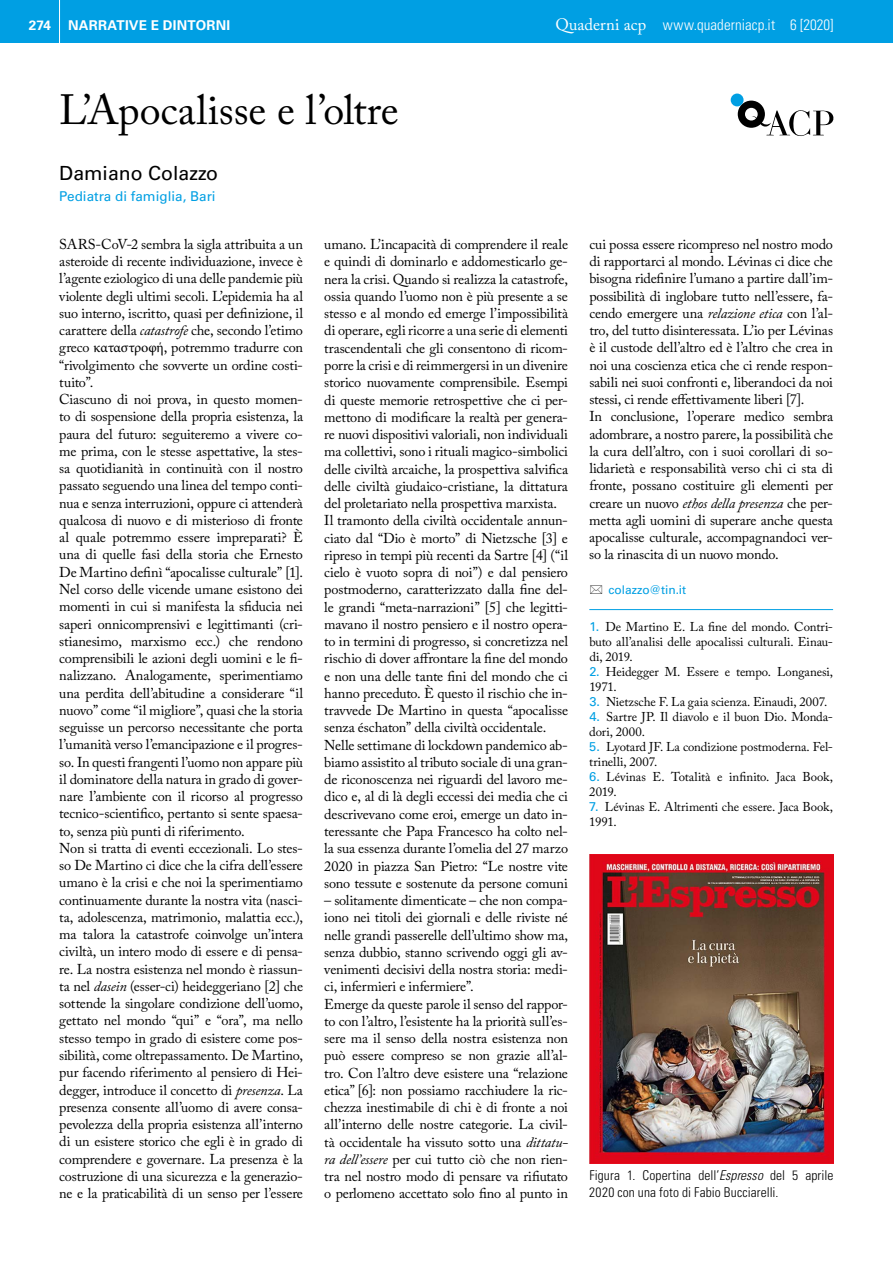
<style>
.page{position:relative;width:893px;height:1263px;background:#fff}
.page>*{position:absolute;margin:0;border:0;box-sizing:border-box;transform-origin:0 0}
.t1{font:42px "Adobe Caslon Pro";color:#000}
.t2{font:19.5px "Univers LT Std";color:#000}
.t3{font:300 condensed 15px "Univers LT Std";letter-spacing:.005em;color:#fff}
.t4{font:14.25px/17.2px "Adobe Caslon Pro";letter-spacing:-.005em;color:#000}
.t5{font:300 condensed 13.5px/16.5px "Univers LT Std";letter-spacing:.01em;color:#000}
.t6{font:13.5px "Univers LT Std";color:#009fe3}
.t7{font:700 13.5px "Univers LT Std";color:#fff}
.t8{font:12.75px/15px "Adobe Caslon Pro";color:#000}
.t9{font:12px "Univers LT Std";letter-spacing:-.005em;color:#009fe3}
.s1{font-family:"Adobe Caslon Pro";font-weight:400;font-stretch:normal;font-size:16.5px}
.s2{font-style:inherit}
.s3{font-style:italic}
.s4{font-family:"Minion Pro"}
.s5{font-family:"Univers LT Std";color:#009fe3}
</style>
<div class="page">
<div style="left:731px;top:94px;width:13px;height:12px;background:#009fe3;border-radius:50%"></div>
<svg style="left:738px;top:101px;width:96px;height:35px"></svg>
<div style="left:0;top:0;width:893px;height:43px;background:#009fe3"></div>
<hr style="left:59px;top:0;width:1px;height:48px;background:#fff">
<hr style="left:589px;top:609px;width:244px;height:1px;background:#009fe3">
<img style="left:590px;top:854px;width:243px;height:309px">
<p class="t7" style="left:29px;top:17px;width:24px">274</p>
<p class="t7" style="left:68px;top:17px;width:21px">NARRATIVE</p>
<p class="t7" style="left:151px;top:17px;width:22px">E DINTORNI</p>
<p class="t3" style="left:555px;top:15px;width:280px"><span class="s1">Quaderni acp</span> www.quaderniacp.it <span class="s2">6 [2020]</span></p>
<h1 class="t1" style="left:59px;top:85px;width:341px">L’Apocalisse e l’oltre</h1>
<h2 class="t2" style="left:59px;top:161px;width:160px">Damiano Colazzo</h2>
<p class="t6" style="left:59px;top:188px;width:158px">Pediatra di famiglia, Bari</p>
<p class="t4" style="left:59px;top:235px;width:245px">SARS-CoV-2 sembra la sigla attribuita a un asteroide di recente individuazione, invece è l’agente eziologico di una delle pandemie più violente degli ultimi secoli. L’epidemia ha al suo interno, iscritto, quasi per definizione, il carattere della <span class="s3">catastrofe</span> che, secondo l’etimo greco <span class="s4">καταστροφή</span>, potremmo tradurre con “rivolgimento che sovverte un ordine costi&shy;tuito”.<br>Ciascuno di noi prova, in questo momen&shy;to di sospensione della propria esistenza, la paura del futuro: seguiteremo a vivere co&shy;me prima, con le stesse aspettative, la stes&shy;sa quotidianità in continuità con il nostro passato seguendo una linea del tempo conti&shy;nua e senza interruzioni, oppure ci attenderà qualcosa di nuovo e di misterioso di fronte al quale potremmo essere impreparati? È una di quelle fasi della storia che Ernesto De Martino definì “apocalisse culturale” [1].<br>Nel corso delle vicende umane esistono dei momenti in cui si manifesta la sfiducia nei saperi onnicomprensivi e legittimanti (cri&shy;stianesimo, marxismo ecc.) che rendono comprensibili le azioni degli uomini e le fi&shy;nalizzano. Analogamente, sperimentiamo una perdita dell’abitudine a considerare “il nuovo” come “il migliore”, quasi che la storia seguisse un percorso necessitante che porta l’umanità verso l’emancipazione e il progres&shy;so. In questi frangenti l’uomo non appare più il dominatore della natura in grado di gover&shy;nare l’ambiente con il ricorso al progresso tecnico-scientifico, pertanto si sente spaesa&shy;to, senza più punti di riferimento.<br>Non si tratta di eventi eccezionali. Lo stes&shy;so De Martino ci dice che la cifra dell’essere umano è la crisi e che noi la sperimentiamo continuamente durante la nostra vita (nasci&shy;ta, adolescenza, matrimonio, malattia ecc.), ma talora la catastrofe coinvolge un’intera civiltà, un intero modo di essere e di pensa&shy;re. La nostra esistenza nel mondo è riassun&shy;ta nel <span class="s3">dasein</span> (esser-ci) heideggeriano [2] che sottende la singolare condizione dell’uomo, gettato nel mondo “qui” e “ora”, ma nello stesso tempo in grado di esistere come pos&shy;sibilità, come oltrepassamento. De Martino, pur facendo riferimento al pensiero di Hei&shy;degger, introduce il concetto di <span class="s3">presenza</span>. La presenza consente all’uomo di avere consa&shy;pevolezza della propria esistenza all’interno di un esistere storico che egli è in grado di comprendere e governare. La presenza è la costruzione di una sicurezza e la generazio&shy;ne e la praticabilità di un senso per l’essere</p>
<p class="t4" style="left:324px;top:236px;width:245px">umano. L’incapacità di comprendere il reale e quindi di dominarlo e addomesticarlo ge&shy;nera la crisi. Quando si realizza la catastrofe, ossia quando l’uomo non è più presente a se stesso e al mondo ed emerge l’impossibilità di operare, egli ricorre a una serie di elementi trascendentali che gli consentono di ricom&shy;porre la crisi e di reimmergersi in un divenire storico nuovamente comprensibile. Esempi di queste memorie retrospettive che ci per&shy;mettono di modificare la realtà per genera&shy;re nuovi dispositivi valoriali, non individuali ma collettivi, sono i rituali magico-simbolici delle civiltà arcaiche, la prospettiva salvifica delle civiltà giudaico-cristiane, la dittatura del proletariato nella prospettiva marxista.<br>Il tramonto della civiltà occidentale annun&shy;ciato dal “Dio è morto” di Nietzsche [3] e ripreso in tempi più recenti da Sartre [4] (“il cielo è vuoto sopra di noi”) e dal pensiero postmoderno, caratterizzato dalla fine del&shy;le grandi “meta-narrazioni” [5] che legitti&shy;mavano il nostro pensiero e il nostro opera&shy;to in termini di progresso, si concretizza nel rischio di dover affrontare la fine del mondo e non una delle tante fini del mondo che ci hanno preceduto. È questo il rischio che in&shy;travvede De Martino in questa “apocalisse senza éschaton” della civiltà occidentale.<br>Nelle settimane di lockdown pandemico ab&shy;biamo assistito al tributo sociale di una gran&shy;de riconoscenza nei riguardi del lavoro me&shy;dico e, al di là degli eccessi dei media che ci descrivevano come eroi, emerge un dato in&shy;teressante che Papa Francesco ha colto nel&shy;la sua essenza durante l’omelia del 27 marzo 2020 in piazza San Pietro: “Le nostre vite sono tessute e sostenute da persone comuni</p>
<p class="t4" style="left:324px;top:891px;width:245px">– solitamente dimenticate – che non compa&shy;iono nei titoli dei giornali e delle riviste né nelle grandi passerelle dell’ultimo show ma, senza dubbio, stanno scrivendo oggi gli av&shy;venimenti decisivi della nostra storia: medi&shy;ci, infermieri e infermiere”.<br>Emerge da queste parole il senso del rappor&shy;to con l’altro, l’esistente ha la priorità sull’es&shy;sere ma il senso della nostra esistenza non può essere compreso se non grazie all’al&shy;tro. Con l’altro deve esistere una “relazione etica” [6]: non possiamo racchiudere la ric&shy;chezza inestimabile di chi è di fronte a noi all’interno delle nostre categorie. La civil&shy;tà occidentale ha vissuto sotto una <span class="s3">dittatu&shy;ra dell’essere</span> per cui tutto ciò che non rien&shy;tra nel nostro modo di pensare va rifiutato o perlomeno accettato solo fino al punto in</p>
<p class="t4" style="left:589px;top:235px;width:245px">cui possa essere ricompreso nel nostro modo di rapportarci al mondo. Lévinas ci dice che bisogna ridefinire l’umano a partire dall’im&shy;possibilità di inglobare tutto nell’essere, fa&shy;cendo emergere una <span class="s3">relazione etica</span> con l’al&shy;tro, del tutto disinteressata. L’io per Lévinas è il custode dell’altro ed è l’altro che crea in noi una coscienza etica che ci rende respon&shy;sabili nei suoi confronti e, liberandoci da noi stessi, ci rende effettivamente liberi [7].<br>In conclusione, l’operare medico sembra adombrare, a nostro parere, la possibilità che la cura dell’altro, con i suoi corollari di so&shy;lidarietà e responsabilità verso chi ci sta di fronte, possano costituire gli elementi per creare un nuovo <span class="s3">ethos della presenza</span> che per&shy;metta agli uomini di superare anche questa apocalisse culturale, accompagnandoci ver&shy;so la rinascita di un nuovo mondo.</p>
<p class="t9" style="left:608px;top:582px;width:79px">colazzo@tin.it</p>
<p class="t8" style="left:589px;top:619px;width:245px;text-align:justify"><span class="s5">1.</span> De Martino E. La fine del mondo. Contri&shy;buto all’analisi delle apocalissi culturali. Einau&shy;di, 2019.</p>
<p class="t8" style="left:589px;top:664px;width:245px"><span class="s5">2.</span> Heidegger M. Essere e tempo. Longanesi,<br>1971.</p>
<p class="t8" style="left:589px;top:694px;width:240px"><span class="s5">3.</span> Nietzsche F. La gaia scienza. Einaudi, 2007.</p>
<p class="t8" style="left:589px;top:709px;width:245px"><span class="s5">4.</span> Sartre JP. Il diavolo e il buon Dio. Monda&shy;dori, 2000.</p>
<p class="t8" style="left:589px;top:739px;width:245px"><span class="s5">5.</span> Lyotard JF. La condizione postmoderna. Fel&shy;trinelli, 2007.</p>
<p class="t8" style="left:589px;top:769px;width:245px"><span class="s5">6.</span> Lévinas E. Totalità e infinito. Jaca Book,<br>2019.</p>
<p class="t8" style="left:589px;top:799px;width:245px"><span class="s5">7.</span> Lévinas E. Altrimenti che essere. Jaca Book,<br>1991.</p>
<p class="t5" style="left:589px;top:1167px;width:246px">Figura 1. Copertina dell’<span class="s3">Espresso</span> del 5 aprile<br>2020 con una foto di Fabio Bucciarelli.</p>
</div>
